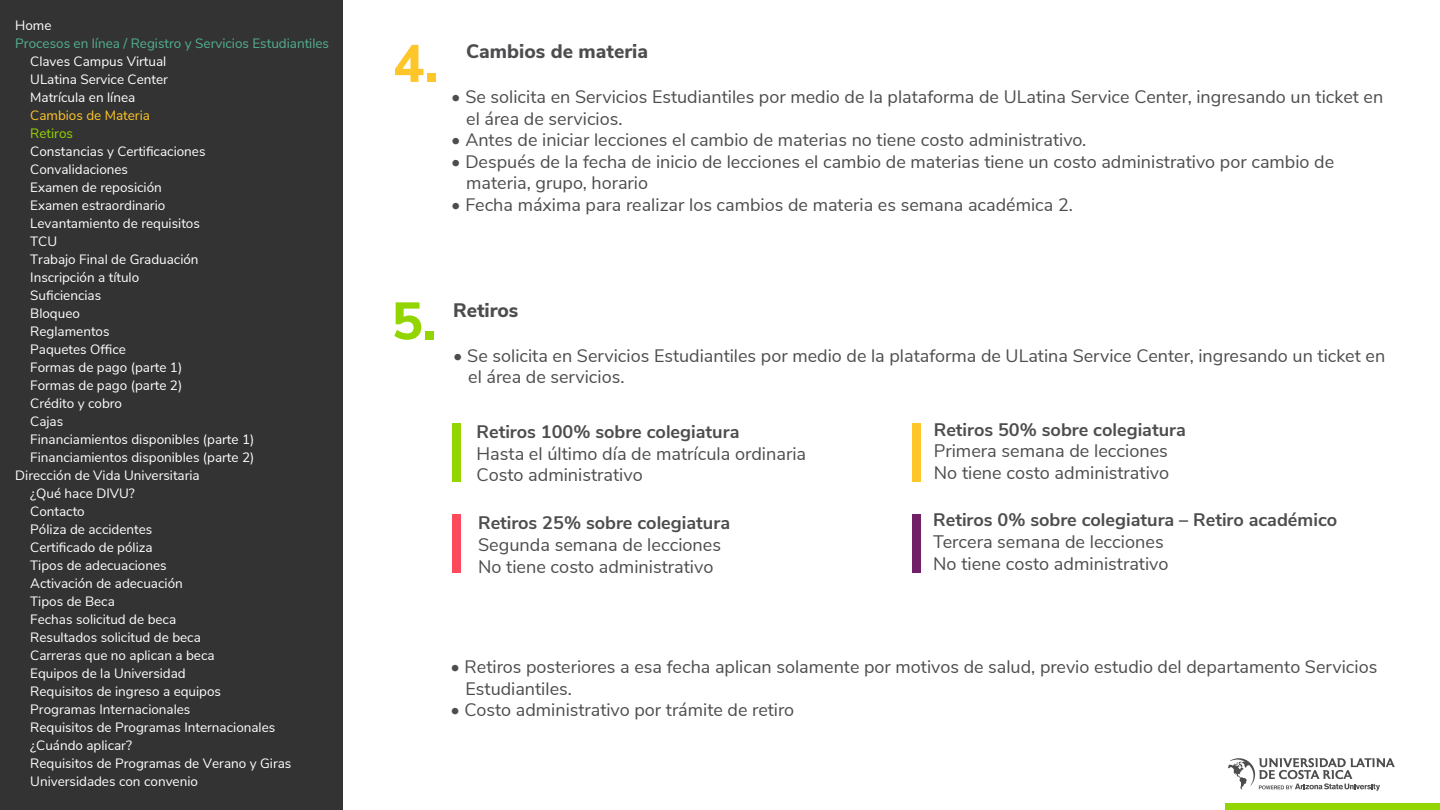
<style>
.page{position:relative;width:1440px;height:810px;background:#fff}
.page>*{position:absolute;margin:0;border:0;box-sizing:border-box;transform-origin:0 0}
.t1{font:800 52.5px "Nunito Sans";color:#ffc629}
.t2{font:800 52.5px "Nunito Sans";color:#93d500}
.t3{font:800 19.5px "Nunito Sans";color:#4d4d4f}
.t4{font:18.15px/21.8px "Nunito Sans";color:#4d4d4f}
.t5{font:700 18.15px "Nunito Sans";color:#4d4d4f}
.t6{font:18px/21.6px "Nunito Sans";color:#4d4d4f}
.t7{font:13.5px/18px "Nunito Sans";color:#fff}
.t8{font:13.5px "Nunito Sans";color:#52af90}
.t9{font:13.5px "Nunito Sans";color:#ffc629}
.t10{font:13.5px "Nunito Sans";color:#93d500}
</style>
<div class="page">
<div style="left:1225px;top:804px;width:214px;height:6px;background:#93d500"></div>
<svg style="left:1228px;top:758px;width:166px;height:33px"></svg>
<div style="left:0;top:0;width:343px;height:810px;background:#333"></div>
<div style="left:453px;top:423px;width:8px;height:59px;background:#93d500"></div>
<div style="left:453px;top:514px;width:8px;height:59px;background:#fd495c"></div>
<div style="left:912px;top:423px;width:8px;height:59px;background:#ffc629"></div>
<div style="left:912px;top:514px;width:8px;height:59px;background:#711f67"></div>
<p class="t7" style="left:15px;top:16px;width:38px">Home</p>
<p class="t8" style="left:15px;top:34px;width:315px">Procesos en línea / Registro y Servicios Estudiantiles</p>
<p class="t7" style="left:30px;top:52px;width:139px">Claves Campus Virtual<br>ULatina Service Center<br>Matrícula en línea</p>
<p class="t9" style="left:30px;top:106px;width:121px">Cambios de Materia</p>
<p class="t10" style="left:30px;top:124px;width:44px">Retiros</p>
<p class="t7" style="left:30px;top:142px;width:177px">Constancias y Certificaciones</p>
<p class="t7" style="left:30px;top:160px;width:99px">Convalidaciones</p>
<p class="t7" style="left:30px;top:178px;width:133px">Examen de reposición</p>
<p class="t7" style="left:30px;top:196px;width:137px">Examen estraordinario</p>
<p class="t7" style="left:30px;top:214px;width:171px">Levantamiento de requisitos</p>
<p class="t7" style="left:30px;top:232px;width:28px">TCU</p>
<p class="t7" style="left:30px;top:250px;width:170px">Trabajo Final de Graduación</p>
<p class="t7" style="left:30px;top:268px;width:110px">Inscripción a título</p>
<p class="t7" style="left:30px;top:286px;width:72px">Suficiencias</p>
<p class="t7" style="left:30px;top:304px;width:51px">Bloqueo</p>
<p class="t7" style="left:30px;top:322px;width:81px">Reglamentos</p>
<p class="t7" style="left:30px;top:340px;width:97px">Paquetes Office</p>
<p class="t7" style="left:30px;top:358px;width:153px">Formas de pago (parte 1)</p>
<p class="t7" style="left:30px;top:376px;width:153px">Formas de pago (parte 2)</p>
<p class="t7" style="left:30px;top:394px;width:93px">Crédito y cobro</p>
<p class="t7" style="left:30px;top:412px;width:35px">Cajas</p>
<p class="t7" style="left:30px;top:430px;width:226px">Financiamientos disponibles (parte 1)</p>
<p class="t7" style="left:30px;top:448px;width:226px">Financiamientos disponibles (parte 2)</p>
<p class="t7" style="left:15px;top:466px;width:186px">Dirección de Vida Universitaria</p>
<p class="t7" style="left:30px;top:484px;width:106px">¿Qué hace DIVU?</p>
<p class="t7" style="left:30px;top:502px;width:56px">Contacto</p>
<p class="t7" style="left:30px;top:520px;width:124px">Póliza de accidentes</p>
<p class="t7" style="left:30px;top:538px;width:124px">Certificado de póliza</p>
<p class="t7" style="left:30px;top:556px;width:138px">Tipos de adecuaciones</p>
<p class="t7" style="left:30px;top:574px;width:154px">Activación de adecuación</p>
<p class="t7" style="left:30px;top:592px;width:86px">Tipos de Beca</p>
<p class="t7" style="left:30px;top:610px;width:147px">Fechas solicitud de beca</p>
<p class="t7" style="left:30px;top:628px;width:172px">Resultados solicitud de beca</p>
<p class="t7" style="left:30px;top:646px;width:186px">Carreras que no aplican a beca</p>
<p class="t7" style="left:30px;top:664px;width:157px">Equipos de la Universidad</p>
<p class="t7" style="left:30px;top:682px;width:192px">Requisitos de ingreso a equipos</p>
<p class="t7" style="left:30px;top:700px;width:162px">Programas Internacionales</p>
<p class="t7" style="left:30px;top:718px;width:247px">Requisitos de Programas Internacionales</p>
<p class="t7" style="left:30px;top:736px;width:103px">¿Cuándo aplicar?</p>
<p class="t7" style="left:30px;top:754px;width:263px">Requisitos de Programas de Verano y Giras</p>
<p class="t7" style="left:30px;top:772px;width:169px">Universidades con convenio</p>
<h1 class="t1" style="left:393px;top:25px;width:47px">4.</h1>
<h2 class="t3" style="left:466px;top:37px;width:183px">Cambios de materia</h2>
<h3 class="t6" style="left:466px;top:85px;width:918px;text-indent:-15px">• Se solicita en Servicios Estudiantiles por medio de la plataforma de ULatina Service Center, ingresando un ticket en el área de servicios.</h3>
<h3 class="t6" style="left:451px;top:128px;width:636px">• Antes de iniciar lecciones el cambio de materias no tiene costo administrativo.</h3>
<h3 class="t6" style="left:466px;top:150px;width:869px;text-indent:-15px">• Después de la fecha de inicio de lecciones el cambio de materias tiene un costo administrativo por cambio de materia, grupo, horario</h3>
<h3 class="t6" style="left:451px;top:193px;width:623px">• Fecha máxima para realizar los cambios de materia es semana académica 2.</h3>
<h1 class="t2" style="left:391px;top:283px;width:47px">5.</h1>
<h2 class="t3" style="left:453px;top:296px;width:67px">Retiros</h2>
<h3 class="t6" style="left:468px;top:343px;width:918px;text-indent:-15px">• Se solicita en Servicios Estudiantiles por medio de la plataforma de ULatina Service Center, ingresando un ticket en el área de servicios.</h3>
<h3 class="t5" style="left:476px;top:418px;width:264px">Retiros 100% sobre colegiatura</h3>
<h3 class="t4" style="left:476px;top:441px;width:331px">Hasta el último día de matrícula ordinaria<br>Costo administrativo</h3>
<h3 class="t5" style="left:478px;top:510px;width:253px">Retiros 25% sobre colegiatura</h3>
<h3 class="t4" style="left:478px;top:533px;width:244px">Segunda semana de lecciones<br>No tiene costo administrativo</h3>
<h3 class="t5" style="left:934px;top:416px;width:253px">Retiros 50% sobre colegiatura</h3>
<h3 class="t4" style="left:934px;top:439px;width:237px">Primera semana de lecciones<br>No tiene costo administrativo</h3>
<h3 class="t5" style="left:933px;top:507px;width:405px">Retiros 0% sobre colegiatura – Retiro académico</h3>
<h3 class="t4" style="left:933px;top:530px;width:237px">Tercera semana de lecciones<br>No tiene costo administrativo</h3>
<h3 class="t6" style="left:465px;top:655px;width:913px;text-indent:-15px">• Retiros posteriores a esa fecha aplican solamente por motivos de salud, previo estudio del departamento Servicios<br>Estudiantiles.</h3>
<h3 class="t6" style="left:450px;top:698px;width:345px">• Costo administrativo por trámite de retiro</h3>
</div>
